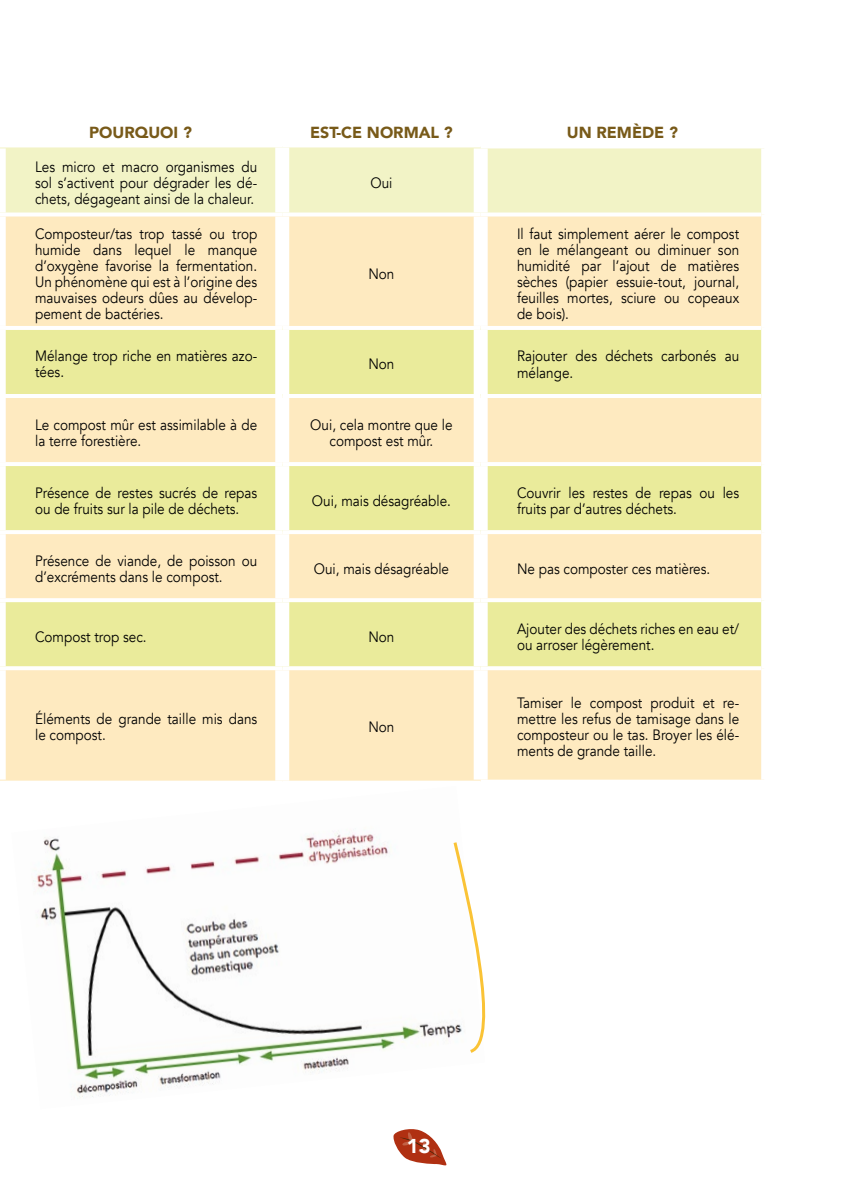
<style>
.page{position:relative;width:842px;height:1191px;background:#fff}
.page>*{position:absolute;margin:0;border:0;box-sizing:border-box;transform-origin:0 0}
.t1{font:900 20px "Avenir";color:#fff}
.t2{font:900 16px "Avenir";color:#785a19}
.t3{font:15px/16px "Avenir";color:#000;scale:.9 1}
</style>
<div class="page">
<svg style="left:393px;top:1129px;width:53px;height:37px"></svg>
<div style="left:1px;top:147px;width:760px;height:65px;background:#f2f3c6"></div>
<div style="left:1px;top:216px;width:760px;height:564px;background:#feeac0"></div>
<svg style="left:6px;top:330px;width:755px;height:336px;background:#f2eaa9"></svg>
<hr style="left:481px;top:144px;width:286px;height:4px;background:#fff">
<svg style="left:481px;top:212px;width:280px;height:1px"></svg>
<hr style="left:481px;top:326px;width:280px;height:4px;background:#fff">
<hr style="left:481px;top:394px;width:280px;height:4px;background:#fff">
<hr style="left:481px;top:462px;width:280px;height:4px;background:#fff">
<hr style="left:481px;top:530px;width:280px;height:4px;background:#fff">
<hr style="left:481px;top:598px;width:280px;height:4px;background:#fff">
<svg style="left:481px;top:666px;width:280px;height:4px"></svg>
<svg style="left:481px;top:779px;width:283px;height:1px"></svg>
<div style="left:0;top:148px;width:6px;height:64px;background:#fff"></div>
<div style="left:275px;top:147px;width:14px;height:65px;background:#fff"></div>
<div style="left:474px;top:148px;width:14px;height:64px;background:#fff"></div>
<div style="left:0;top:216px;width:6px;height:110px;background:#fff"></div>
<div style="left:275px;top:216px;width:14px;height:110px;background:#fff"></div>
<div style="left:474px;top:216px;width:14px;height:110px;background:#fff"></div>
<div style="left:0;top:330px;width:6px;height:64px;background:#fff"></div>
<div style="left:275px;top:330px;width:14px;height:64px;background:#fff"></div>
<div style="left:474px;top:330px;width:14px;height:64px;background:#fff"></div>
<div style="left:0;top:398px;width:6px;height:64px;background:#fff"></div>
<div style="left:275px;top:398px;width:14px;height:64px;background:#fff"></div>
<div style="left:474px;top:398px;width:14px;height:64px;background:#fff"></div>
<div style="left:0;top:466px;width:6px;height:64px;background:#fff"></div>
<div style="left:275px;top:466px;width:14px;height:64px;background:#fff"></div>
<div style="left:474px;top:466px;width:14px;height:64px;background:#fff"></div>
<div style="left:0;top:534px;width:6px;height:64px;background:#fff"></div>
<div style="left:275px;top:534px;width:14px;height:64px;background:#fff"></div>
<div style="left:474px;top:534px;width:14px;height:64px;background:#fff"></div>
<div style="left:0;top:602px;width:6px;height:64px;background:#fff"></div>
<div style="left:275px;top:602px;width:14px;height:64px;background:#fff"></div>
<div style="left:474px;top:602px;width:14px;height:64px;background:#fff"></div>
<div style="left:0;top:670px;width:6px;height:109px;background:#fff"></div>
<div style="left:275px;top:670px;width:14px;height:110px;background:#fff"></div>
<div style="left:474px;top:670px;width:14px;height:109px;background:#fff"></div>
<svg style="left:0;top:212px;width:282px;height:1px"></svg>
<svg style="left:282px;top:212px;width:199px;height:4px"></svg>
<hr style="left:0;top:326px;width:282px;height:4px;background:#fff">
<hr style="left:282px;top:326px;width:199px;height:4px;background:#fff">
<hr style="left:0;top:394px;width:282px;height:4px;background:#fff">
<hr style="left:282px;top:394px;width:199px;height:4px;background:#fff">
<hr style="left:0;top:462px;width:282px;height:4px;background:#fff">
<hr style="left:282px;top:462px;width:199px;height:4px;background:#fff">
<hr style="left:0;top:530px;width:282px;height:4px;background:#fff">
<hr style="left:282px;top:530px;width:199px;height:4px;background:#fff">
<hr style="left:0;top:598px;width:282px;height:4px;background:#fff">
<hr style="left:282px;top:598px;width:199px;height:4px;background:#fff">
<svg style="left:0;top:666px;width:282px;height:4px"></svg>
<svg style="left:282px;top:666px;width:199px;height:4px"></svg>
<img style="left:33px;top:832px;width:418px;height:265px">
<svg style="left:451px;top:842px;width:35px;height:211px"></svg>
<p class="t2" style="left:89px;top:118px;width:104px">POURQUOI ?</p>
<p class="t2" style="left:310px;top:118px;width:144px">EST-CE NORMAL ?</p>
<p class="t2" style="left:567px;top:118px;width:113px">UN REMÈDE ?</p>
<p class="t3" style="left:35px;top:159px;width:248px;text-align:justify">Les micro et macro organismes du sol s’activent pour dégrader les dé&shy;chets, dégageant ainsi de la chaleur.</p>
<p class="t3" style="left:370px;top:175px;width:26px">Oui</p>
<p class="t3" style="left:35px;top:226px;width:248px;text-align:justify">Composteur/tas trop tassé ou trop humide dans lequel le manque d’oxygène favorise la fermentation.<br>Un phénomène qui est à l’origine des mauvaises odeurs dûes au dévelop&shy;pement de bactéries.</p>
<p class="t3" style="left:368px;top:266px;width:30px">Non</p>
<p class="t3" style="left:517px;top:226px;width:248px;text-align:justify">Il faut simplement aérer le compost en le mélangeant ou diminuer son humidité par l’ajout de matières sèches (papier essuie-tout, journal, feuilles mortes, sciure ou copeaux de bois).</p>
<p class="t3" style="left:35px;top:348px;width:248px">Mélange trop riche en matières azo&shy;tées.</p>
<p class="t3" style="left:368px;top:356px;width:30px">Non</p>
<p class="t3" style="left:517px;top:348px;width:248px">Rajouter des déchets carbonés au mélange.</p>
<p class="t3" style="left:35px;top:416px;width:248px">Le compost mûr est assimilable à de la terre forestière.</p>
<p class="t3" style="left:310px;top:416px;width:160px;text-align:center">Oui, cela montre que le compost est mûr.</p>
<p class="t3" style="left:35px;top:485px;width:248px">Présence de restes sucrés de repas ou de fruits sur la pile de déchets.</p>
<p class="t3" style="left:312px;top:493px;width:156px">Oui, mais désagréable.</p>
<p class="t3" style="left:517px;top:485px;width:248px">Couvrir les restes de repas ou les fruits par d’autres déchets.</p>
<p class="t3" style="left:35px;top:553px;width:248px">Présence de viande, de poisson ou d’excréments dans le compost.</p>
<p class="t3" style="left:314px;top:561px;width:152px">Oui, mais désagréable</p>
<p class="t3" style="left:517px;top:561px;width:216px">Ne pas composter ces matières.</p>
<p class="t3" style="left:35px;top:629px;width:125px">Compost trop sec.</p>
<p class="t3" style="left:368px;top:629px;width:30px">Non</p>
<p class="t3" style="left:517px;top:621px;width:248px">Ajouter des déchets riches en eau et/ ou arroser légèrement.</p>
<p class="t3" style="left:35px;top:711px;width:248px">Éléments de grande taille mis dans le compost.</p>
<p class="t3" style="left:368px;top:719px;width:30px">Non</p>
<p class="t3" style="left:517px;top:695px;width:248px;text-align:justify">Tamiser le compost produit et re&shy;mettre les refus de tamisage dans le composteur ou le tas. Broyer les élé&shy;ments de grande taille.</p>
<h1 class="t1" style="left:407px;top:1129px;width:25px">13</h1>
</div>
